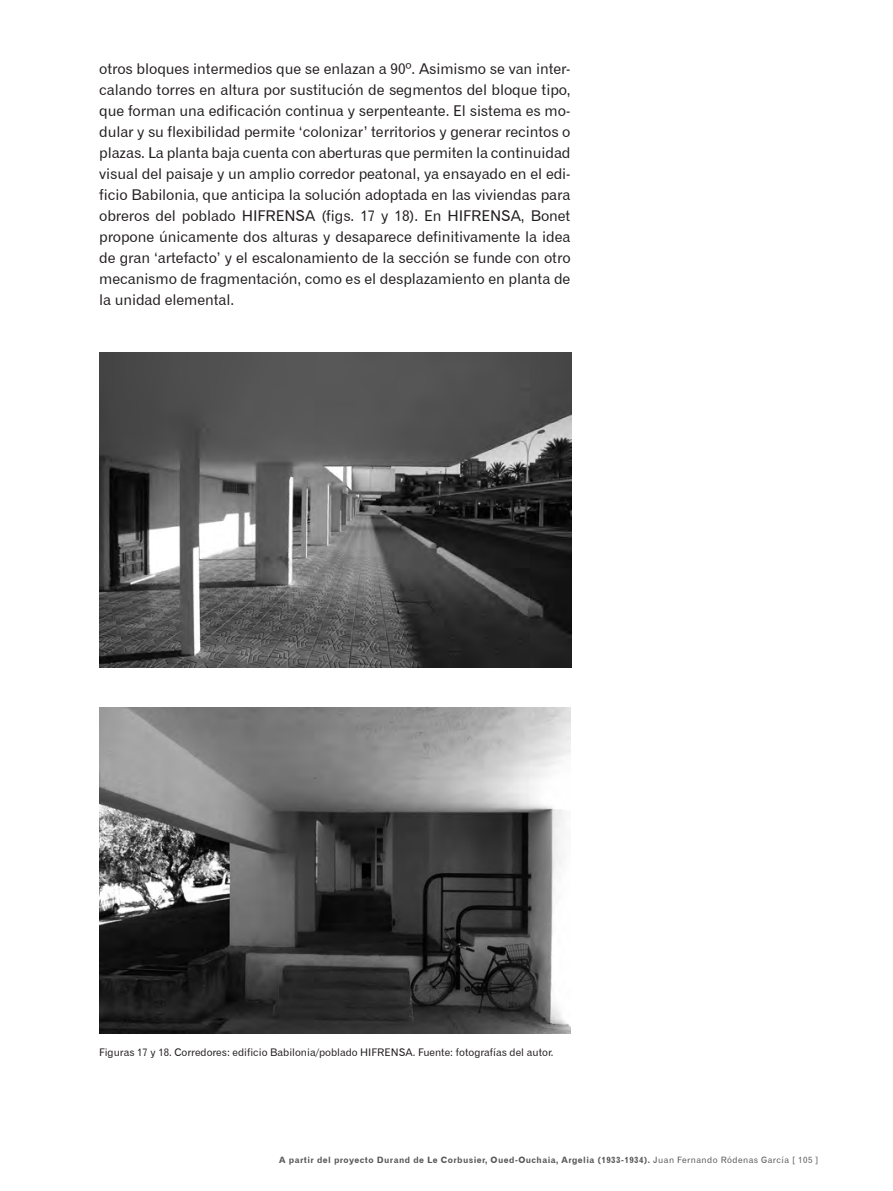
<style>
.page{position:relative;width:893px;height:1191px;background:#fff}
.page>*{position:absolute;margin:0;border:0;box-sizing:border-box;transform-origin:0 0}
.t1{font:14.88px/21px "Gothic 720 BT Roman B";letter-spacing:-.005em;color:#231f20;text-align:justify}
.t2{font:10.5px "Gothic 720 BT Roman B";color:#231f20}
.t3{font:8.75px "Gothic 720 BT Bold B";letter-spacing:.05em;color:#57585a}
.s1{font-family:"Gothic 720 BT Roman B"}
</style>
<div class="page">
<img style="left:99px;top:353px;width:472px;height:314px">
<img style="left:99px;top:708px;width:472px;height:325px">
<p class="t1" style="left:99px;top:58px;width:473px">otros bloques intermedios que se enlazan a 90º. Asimismo se van inter&shy;calando torres en altura por sustitución de segmentos del bloque tipo, que forman una edificación continua y serpenteante. El sistema es mo&shy;dular y su flexibilidad permite ‘colonizar’ territorios y generar recintos o plazas. La planta baja cuenta con aberturas que permiten la continuidad visual del paisaje y un amplio corredor peatonal, ya ensayado en el edi&shy;ficio Babilonia, que anticipa la solución adoptada en las viviendas para obreros del poblado HIFRENSA (figs. 17 y 18). En HIFRENSA, Bonet propone únicamente dos alturas y desaparece definitivamente la idea de gran ‘artefacto’ y el escalonamiento de la sección se funde con otro mecanismo de fragmentación, como es el desplazamiento en planta de la unidad elemental.</p>
<p class="t2" style="left:99px;top:1046px;width:456px">Figuras 17 y 18. Corredores: edificio Babilonia/poblado HIFRENSA. Fuente: fotografías del autor.</p>
<p class="t3" style="left:279px;top:1154px;width:541px">A partir del proyecto Durand de Le Corbusier, Oued-Ouchaia, Argelia (1933-1934). <span class="s1">Juan Fernando Ródenas García [ 105 ]</span></p>
</div>
